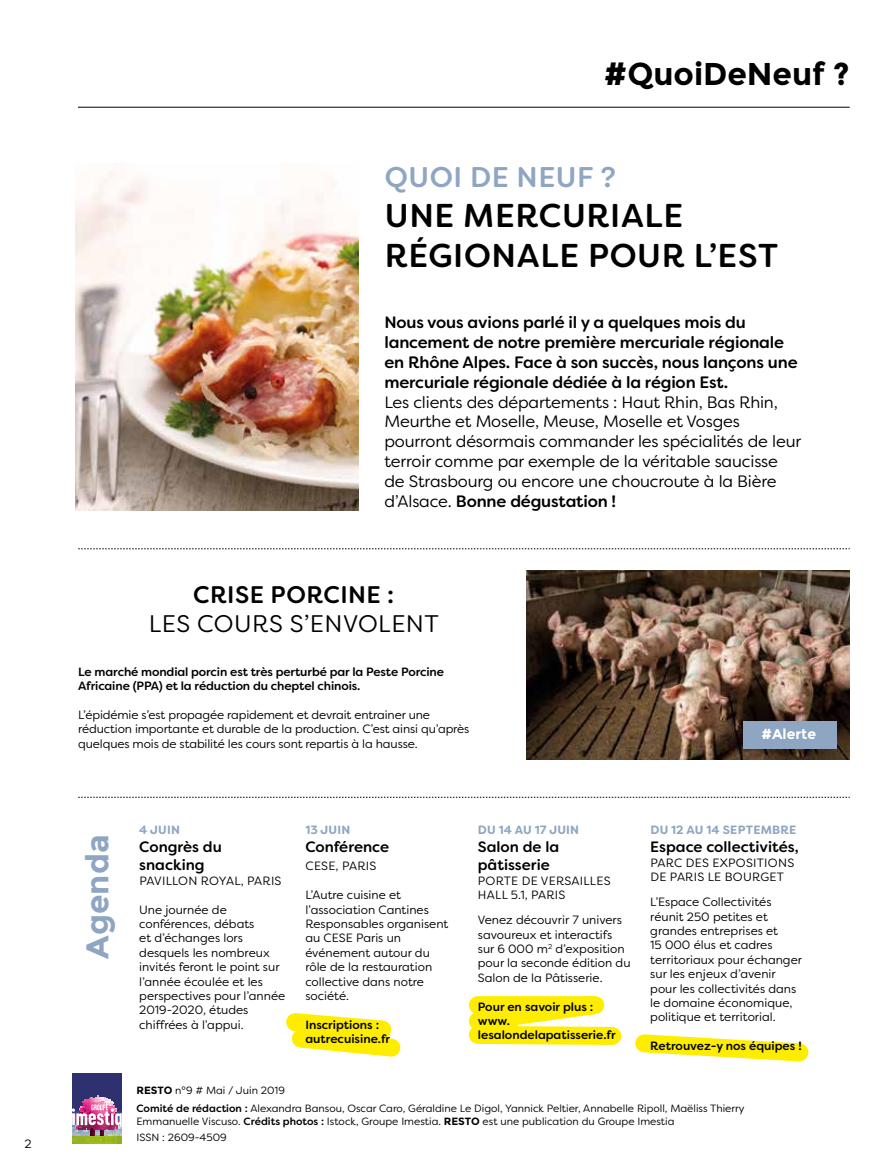
<style>
.page{position:relative;width:893px;height:1170px;background:#fff}
.page>*{position:absolute;margin:0;border:0;box-sizing:border-box;transform-origin:0 0}
.t1{font:500 33px/39.6px "Filson Soft";letter-spacing:.02em;color:#000}
.t2{font:700 31.5px "Montserrat";color:#000}
.t3{font:700 31.5px "Montserrat";color:#8fa6c2}
.t4{font:500 28.5px "Filson Soft";letter-spacing:.02em;color:#8fa6c2}
.t5{font:24px "Filson Soft";letter-spacing:.02em;color:#000}
.t6{font:500 24px "Filson Soft";letter-spacing:.02em;color:#000}
.t7{font:16.5px/19.8px "Filson Soft";letter-spacing:-.01em;color:#000}
.t8{font:500 16.5px/19.8px "Filson Soft";letter-spacing:-.01em;color:#000}
.t9{font:500 15px/18px "Filson Soft";color:#000}
.t10{font:700 14.1px "Montserrat";color:#fff}
.t11{font:12px/14.4px "Filson Soft";color:#000}
.t12{font:500 12px/14.4px "Filson Soft";letter-spacing:-.01em;color:#000}
.t13{font:12px/14.4px "Filson Soft";letter-spacing:.02em;color:#000}
.t14{font:700 12px "Filson Soft";letter-spacing:.02em;color:#8fa6c2}
.t15{font:10.5px/18.6px "Filson Soft";color:#000}
.s1{font-weight:500}
.s2{font-family:"Montserrat";font-weight:700}
</style>
<div class="page">
<svg style="left:286px;top:996px;width:523px;height:66px"></svg>
<div style="left:72px;top:1073px;width:50px;height:37px;background:#2e316f"></div>
<svg style="left:72px;top:1095px;width:50px;height:48px"></svg>
<hr style="left:78px;top:107px;width:772px;height:1px;background:#000">
<img style="left:526px;top:570px;width:324px;height:189px">
<div style="left:743px;top:721px;width:94px;height:27px;background:#8fa6c2"></div>
<svg style="left:78px;top:797px;width:772px;height:1px"></svg>
<svg style="left:78px;top:548px;width:772px;height:1px"></svg>
<img style="left:75px;top:170px;width:284px;height:340px">
<p class="t11" style="left:24px;top:1136px;width:9px">2</p>
<h2 class="t2" style="left:604px;top:55px;width:247px">#QuoiDeNeuf ?</h2>
<h3 class="t4" style="left:385px;top:159px;width:233px">QUOI DE NEUF ?</h3>
<h1 class="t1" style="left:385px;top:196px;width:395px">UNE MERCURIALE<br>RÉGIONALE POUR L’EST</h1>
<h3 class="t8" style="left:384px;top:313px;width:415px">Nous vous avions parlé il y a quelques mois du lancement de notre première mercuriale régionale en Rhône Alpes. Face à son succès, nous lançons une mercuriale régionale dédiée à la région Est.</h3>
<p class="t7" style="left:384px;top:392px;width:418px">Les clients des départements : Haut Rhin, Bas Rhin, Meurthe et Moselle, Meuse, Moselle et Vosges pourront désormais commander les spécialités de leur terroir comme par exemple de la véritable saucisse de Strasbourg ou encore une choucroute à la Bière d’Alsace. <span class="s1">Bonne dégustation !</span></p>
<h3 class="t6" style="left:193px;top:579px;width:203px">CRISE PORCINE :</h3>
<h3 class="t5" style="left:149px;top:608px;width:292px">LES COURS S’ENVOLENT</h3>
<p class="t12" style="left:78px;top:664px;width:367px">Le marché mondial porcin est très perturbé par la Peste Porcine<br>Africaine (PPA) et la réduction du cheptel chinois.</p>
<p class="t11" style="left:78px;top:707px;width:393px">L’épidémie s’est propagée rapidement et devrait entrainer une réduction importante et durable de la production. C’est ainsi qu’après quelques mois de stabilité les cours sont repartis à la hausse.</p>
<p class="t10" style="left:761px;top:726px;width:56px">#Alerte</p>
<h2 class="t3" style="left:79px;top:958px;width:125px;rotate:-90deg">Agenda</h2>
<p class="t14" style="left:650px;top:822px;width:148px">DU 12 AU 14 SEPTEMBRE</p>
<p class="t9" style="left:650px;top:838px;width:150px">Espace collectivités,</p>
<p class="t13" style="left:650px;top:855px;width:145px">PARC DES EXPOSITIONS<br>DE PARIS LE BOURGET</p>
<p class="t11" style="left:650px;top:894px;width:153px">L’Espace Collectivités réunit 250 petites et grandes entreprises et<br>15 000 élus et cadres territoriaux pour échanger sur les enjeux d’avenir pour les collectivités dans le domaine économique, politique et territorial.</p>
<p class="t12" style="left:650px;top:1038px;width:153px">Retrouvez-y nos équipes !</p>
<p class="t15" style="left:136px;top:1080px;width:610px"><span class="s2">RESTO</span> n°9 # Mai / Juin 2019<br><span class="s1">Comité de rédaction :</span> Alexandra Bansou, Oscar Caro, Géraldine Le Digol, Yannick Peltier, Annabelle Ripoll, Maëliss Thierry</p>
<p class="t15" style="left:136px;top:1112px;width:540px;line-height:16.5px">Emmanuelle Viscuso. <span class="s1">Crédits photos :</span> Istock, Groupe Imestia. <span class="s2">RESTO</span> est une publication du Groupe Imestia<br>ISSN : 2609-4509</p>
<p class="t14" style="left:139px;top:822px;width:42px">4 JUIN</p>
<p class="t9" style="left:139px;top:838px;width:84px">Congrès du snacking</p>
<p class="t13" style="left:139px;top:873px;width:144px">PAVILLON ROYAL, PARIS</p>
<p class="t11" style="left:139px;top:902px;width:148px">Une journée de conférences, débats<br>et d’échanges lors desquels les nombreux invités feront le point sur l’année écoulée et les perspectives pour l’année<br>2019-2020, études chiffrées à l’appui.</p>
<p class="t14" style="left:305px;top:822px;width:47px">13 JUIN</p>
<p class="t9" style="left:305px;top:838px;width:85px">Conférence</p>
<p class="t13" style="left:305px;top:858px;width:72px">CESE, PARIS</p>
<p class="t11" style="left:305px;top:887px;width:144px">L’Autre cuisine et l’association Cantines<br>Responsables organisent au CESE Paris un événement autour du rôle de la restauration collective dans notre société.</p>
<p class="t12" style="left:305px;top:1017px;width:86px">Inscriptions : autrecuisine.fr</p>
<p class="t14" style="left:478px;top:822px;width:103px">DU 14 AU 17 JUIN</p>
<p class="t9" style="left:478px;top:838px;width:83px">Salon de la pâtisserie</p>
<p class="t13" style="left:478px;top:873px;width:134px">PORTE DE VERSAILLES<br>HALL 5.1, PARIS</p>
<p class="t11" style="left:478px;top:912px;width:154px">Venez découvrir 7 univers savoureux et interactifs sur 6 000 m<sup>2</sup> d’exposition pour la seconde édition du<br>Salon de la Pâtisserie.</p>
<p class="t12" style="left:478px;top:999px;width:139px">Pour en savoir plus : www. lesalondelapatisserie.fr</p>
</div>
